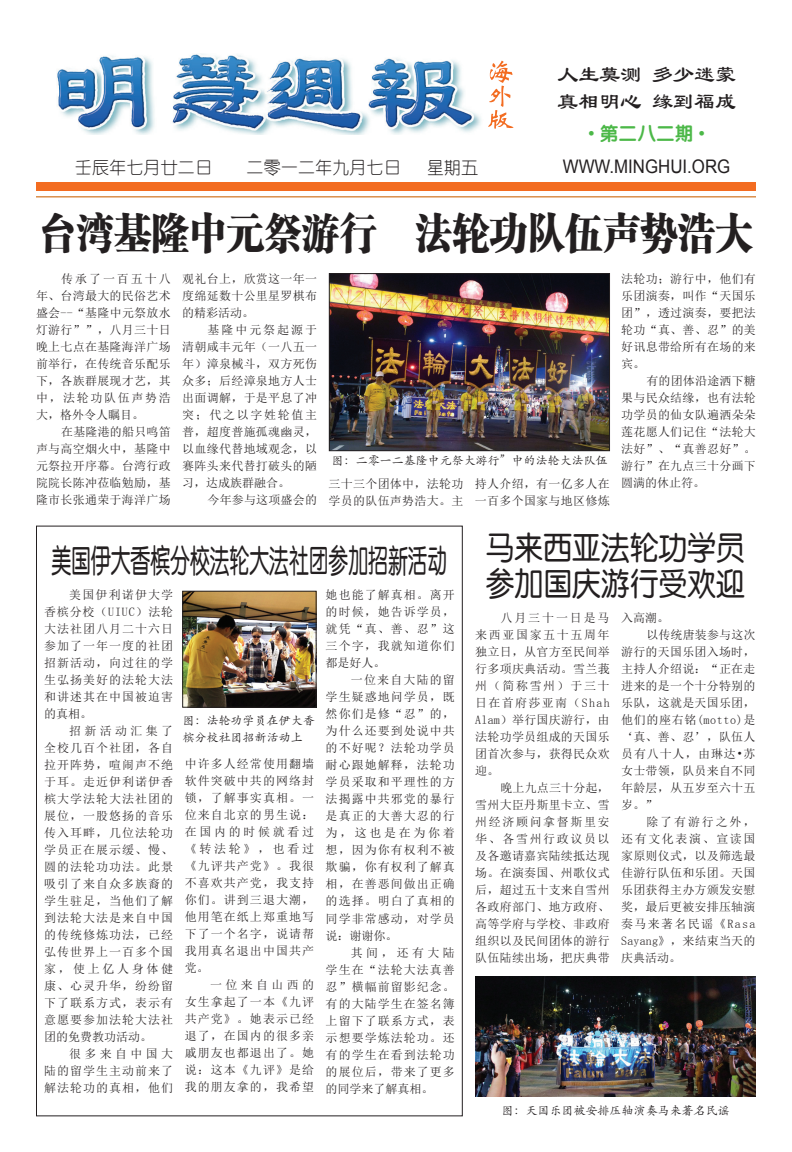
<style>
.page{position:relative;width:792px;height:1152px;background:#fff}
.page>*{position:absolute;margin:0;border:0;box-sizing:border-box;transform-origin:0 0}
.t1{font:42.3px "FZCSJW GB1 0";color:#231f20;scale:.89 1}
.t2{font:32.4px "FZY3 JW GB1 0";color:#231f20;scale:.61 1}
.t3{font:32.4px/36px "FZY3 JW GB1 0";color:#231f20;scale:.89 1}
.t4{font:23.4px/26.5px "Li Su";color:#231f20;scale:.9 1}
.t5{font:18.7px "Arial";color:#231f20;scale:.9 1}
.t6{font:18.7px "FZY4 JW GB1 0";color:#4cb848}
.t7{font:17.2px "You Yuan";color:#231f20}
.t8{font:12px/17px "Sim Sun";letter-spacing:.025em;color:#231f20;text-align:justify}
.t9{font:12px/17px "ST Kaiti";color:#231f20}
.t10{font:12px "Sim Sun";letter-spacing:.055em;color:#231f20}
.t11{font:12px "Sim Sun";letter-spacing:.11em;color:#231f20}
.t12{font:12px "Sim Sun";letter-spacing:.07em;color:#231f20}
.t13{font:12px "Sim Sun";letter-spacing:.135em;color:#231f20}
.t14{font:12px "Sim Sun";letter-spacing:.155em;color:#231f20}
.s1{font-family:"Arial"}
</style>
<div class="page">
<hr style="left:36px;top:196px;width:720px;height:1px;background:#d06f18">
<div style="left:36px;top:182px;width:720px;height:9px;background:#f36c21"></div>
<svg style="left:488px;top:61px;width:25px;height:68px"></svg>
<img style="left:57px;top:54px;width:424px;height:80px">
<img style="left:331px;top:275px;width:277px;height:174px">
<div style="left:329px;top:273px;width:281px;height:178px;border:1px solid #231f20"></div>
<img style="left:476px;top:976px;width:280px;height:121px">
<img style="left:185px;top:593px;width:129px;height:112px">
<div style="left:183px;top:591px;width:133px;height:116px;border:1px solid #231f20"></div>
<h3 class="t4" style="left:557px;top:61px;width:200px">人生莫测 多少迷蒙真相明心 缘到福成</h3>
<h3 class="t7" style="left:75px;top:158px;width:139px">壬辰年七月廿二日</h3>
<h3 class="t7" style="left:247px;top:158px;width:156px">二零一二年九月七日</h3>
<h3 class="t7" style="left:427px;top:158px;width:53px">星期五</h3>
<h3 class="t6" style="left:588px;top:122px;width:118px"><span class="s1">•</span> 第二八二期 <span class="s1">•</span></h3>
<h3 class="t5" style="left:563px;top:154px;width:188px">WWW.MINGHUI.ORG</h3>
<h1 class="t1" style="left:39px;top:209px;width:804px">台湾基隆中元祭游行　法轮功队伍声势浩大</h1>
<p class="t8" style="left:36px;top:270px;width:136px;text-indent:25px">传承了一百五十八年、台湾最大的民俗艺术盛会--“基隆中元祭放水灯游行””，八月三十日晚上七点在基隆海洋广场前举行，在传统音乐配乐下，各族群展现才艺，其中，法轮功队伍声势浩大，格外令人瞩目。</p>
<p class="t8" style="left:36px;top:423px;width:136px;text-indent:25px">在基隆港的船只鸣笛声与高空烟火中，基隆中元祭拉开序幕。台湾行政院院长陈冲莅临勉励，基隆市长张通荣于海洋广场</p>
<p class="t8" style="left:182px;top:270px;width:136px">观礼台上，欣赏这一年一度绵延数十公里星罗棋布的精彩活动。</p>
<p class="t8" style="left:182px;top:321px;width:136px;text-indent:25px">基隆中元祭起源于清朝咸丰元年（一八五一年）漳泉械斗，双方死伤众多；后经漳泉地方人士出面调解，于是平息了冲突；代之以字姓轮值主普，超度普施孤魂幽灵，以血缘代替地域观念，以赛阵头来代替打破头的陋习，达成族群融合。</p>
<p class="t8" style="left:208px;top:491px;width:111px">今年参与这项盛会的</p>
<p class="t9" style="left:331px;top:451px;width:278px">图：二零一二基隆中元祭大游行”中的法轮大法队伍</p>
<p class="t8" style="left:329px;top:475px;width:136px">三十三个团体中，法轮功学员的队伍声势浩大。主</p>
<p class="t8" style="left:475px;top:475px;width:136px">持人介绍，有一亿多人在一百多个国家与地区修炼</p>
<p class="t8" style="left:621px;top:270px;width:136px">法轮功；游行中，他们有乐团演奏，叫作“天国乐团”，透过演奏，要把法轮功“真、善、忍”的美好讯息带给所有在场的来宾。</p>
<p class="t8" style="left:621px;top:372px;width:136px;text-indent:25px">有的团体沿途洒下糖果与民众结缘，也有法轮功学员的仙女队遍洒朵朵莲花愿人们记住“法轮大法好”、“真善忍好”。游行”在九点三十分画下圆满的休止符。</p>
<h2 class="t2" style="left:51px;top:544px;width:651px">美国伊大香槟分校法轮大法社团参加招新活动</h2>
<p class="t8" style="left:44px;top:586px;width:131px;text-indent:25px">美国伊利诺伊大学香槟分校（UIUC）法轮大法社团八月二十六日参加了一年一度的社团招新活动，向过往的学生弘扬美好的法轮大法和讲述其在中国被迫害的真相。</p>
<p class="t8" style="left:44px;top:722px;width:131px;text-indent:25px">招新活动汇集了全校几百个社团，各自拉开阵势，喧闹声不绝于耳。走近伊利诺伊香槟大学法轮大法社团的展位，一股悠扬的音乐传入耳畔，几位法轮功学员正在展示缓、慢、圆的法轮功功法。此景吸引了来自众多族裔的学生驻足，当他们了解到法轮大法是来自中国的传统修炼功法，已经弘传世界上一百多个国家，使上亿人身体健康、心灵升华，纷纷留下了联系方式，表示有意愿要参加法轮大法社团的免费教功活动。</p>
<p class="t8" style="left:44px;top:1046px;width:131px;text-indent:25px">很多来自中国大陆的留学生主动前来了解法轮功的真相，他们</p>
<p class="t9" style="left:183px;top:711px;width:133px">图：法轮功学员在伊大香槟分校社团招新活动上</p>
<p class="t8" style="left:185px;top:756px;width:131px">中许多人经常使用翻墙软件突破中共的网络封锁，了解事实真相。一位来自北京的男生说：在国内的时候就看过《转法轮》，也看过《九评共产党》。我很不喜欢共产党，我支持你们。讲到三退大潮，他用笔在纸上郑重地写下了一个名字，说请帮我用真名退出中国共产党。</p>
<p class="t8" style="left:185px;top:977px;width:131px;text-indent:25px">一位来自山西的女生拿起了一本《九评共产党》。她表示已经退了，在国内的很多亲戚朋友也都退出了。她说：这本《九评》是给我的朋友拿的，我希望</p>
<p class="t8" style="left:326px;top:587px;width:131px">她也能了解真相。离开的时候，她告诉学员，就凭“真、善、忍”这三个字，我就知道你们都是好人。</p>
<p class="t8" style="left:326px;top:672px;width:131px;text-indent:25px">一位来自大陆的留学生疑惑地问学员，既然你们是修“忍”的，为什么还要到处说中共的不好呢？法轮功学员耐心跟她解释，法轮功学员采取和平理性的方法揭露中共邪党的暴行是真正的大善大忍的行为，这也是在为你着想，因为你有权利不被欺骗，你有权利了解真相，在善恶间做出正确的选择。明白了真相的同学非常感动，对学员说：谢谢你。</p>
<p class="t8" style="left:326px;top:944px;width:131px;text-indent:25px">其间，还有大陆学生在“法轮大法真善忍”横幅前留影纪念。有的大陆学生在签名簿上留下了联系方式，表示想要学炼法轮功。还有的学生在看到法轮功的展位后，带来了更多的同学来了解真相。</p>
<h2 class="t3" style="left:486px;top:531px;width:293px">马来西亚法轮功学员参加国庆游行受欢迎</h2>
<p class="t8" style="left:475px;top:609px;width:136px;text-indent:25px">八月三十一日是马来西亚国家五十五周年独立日，从官方至民间举行多项庆典活动。雪兰莪州（简称雪州）于三十日在首府莎亚南（Shah Alam）举行国庆游行，由法轮功学员组成的天国乐团首次参与，获得民众欢迎。</p>
<p class="t8" style="left:475px;top:779px;width:136px;text-indent:25px">晚上九点三十分起，雪州大臣丹斯里卡立、雪州经济顾问拿督斯里安华、各雪州行政议员以及各邀请嘉宾陆续抵达现场。在演奏国、州歌仪式后，超过五十支来自雪州各政府部门、地方政府、高等学府与学校、非政府组织以及民间团体的游行队伍陆续出场，把庆典带</p>
<p class="t8" style="left:621px;top:609px;width:49px">入高潮。</p>
<p class="t8" style="left:646px;top:626px;width:111px">以传统唐装参与这次</p>
<p class="t8" style="left:621px;top:643px;width:136px">游行的天国乐团入场时，</p>
<p class="t8" style="left:621px;top:660px;width:136px">主持人介绍说：“正在走</p>
<p class="t8" style="left:621px;top:677px;width:136px">进来的是一个十分特别的</p>
<p class="t8" style="left:621px;top:694px;width:136px">乐队，这就是天国乐团，</p>
<p class="t10" style="left:621px;top:714px;width:136px">他们的座右铭(motto)是</p>
<p class="t8" style="left:621px;top:729px;width:136px">‘真、善、忍’，队伍人</p>
<p class="t12" style="left:621px;top:748px;width:136px">员有八十人，由琳达•苏</p>
<p class="t8" style="left:621px;top:763px;width:136px">女士带领，队员来自不同</p>
<p class="t8" style="left:621px;top:780px;width:136px">年龄层，从五岁至六十五</p>
<p class="t8" style="left:621px;top:797px;width:37px">岁。”</p>
<p class="t14" style="left:646px;top:816px;width:111px">除了有游行之外，</p>
<p class="t13" style="left:621px;top:833px;width:136px">还有文化表演、宣读国</p>
<p class="t8" style="left:621px;top:848px;width:136px">家原则仪式，以及筛选最</p>
<p class="t8" style="left:621px;top:865px;width:136px">佳游行队伍和乐团。天国</p>
<p class="t8" style="left:621px;top:882px;width:136px">乐团获得主办方颁发安慰</p>
<p class="t8" style="left:621px;top:899px;width:136px">奖，最后更被安排压轴演</p>
<p class="t11" style="left:621px;top:918px;width:136px">奏马来著名民谣《Rasa</p>
<p class="t8" style="left:621px;top:933px;width:136px">Sayang》，来结束当天的</p>
<p class="t8" style="left:621px;top:950px;width:61px">庆典活动。</p>
<p class="t9" style="left:501px;top:1101px;width:229px">图：天国乐团被安排压轴演奏马来著名民谣</p>
</div>
